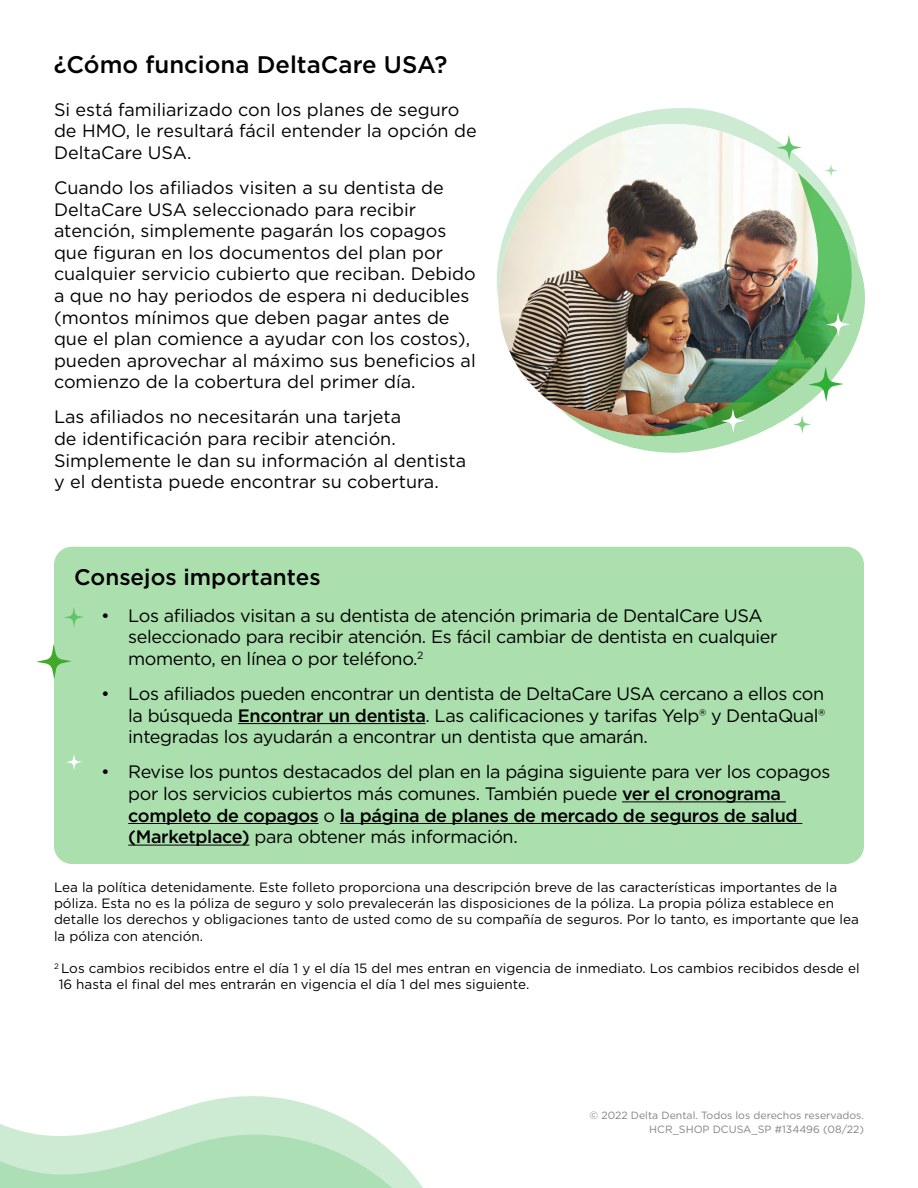
<style>
.page{position:relative;width:918px;height:1188px;background:#fff}
.page>*{position:absolute;margin:0;border:0;box-sizing:border-box;transform-origin:0 0}
.t1{font:500 24px "Gotham";color:#000}
.t2{font:500 22.5px "Gotham";color:#000}
.t3{font:18px/21.6px "Gotham";color:#000}
.t4{font:18px/21.6px "Gotham";letter-spacing:-.02em;color:#000}
.t5{font:13.5px/16.2px "Gotham";color:#000}
.t6{font:10.5px/13.5px "Gotham";color:#808285;text-align:right}
.s1{font-weight:500}
</style>
<div class="page">
<svg style="left:497px;top:108px;width:249px;height:199px"></svg>
<svg style="left:607px;top:439px;width:138px;height:14px;fill:#abdfae"></svg>
<svg style="left:499px;top:123px;width:366px;height:316px"></svg>
<img style="left:499px;top:124px;width:354px;height:314px">
<svg style="left:776px;top:135px;width:26px;height:25px"></svg>
<img style="left:629px;top:163px;width:229px;height:273px">
<svg style="left:721px;top:409px;width:24px;height:24px"></svg>
<svg style="left:826px;top:312px;width:24px;height:25px"></svg>
<div style="left:54px;top:547px;width:810px;height:317px;background:#abdfae;border-radius:18px"></div>
<svg style="left:36px;top:644px;width:36px;height:35px"></svg>
<svg style="left:64px;top:607px;width:20px;height:20px"></svg>
<svg style="left:66px;top:754px;width:16px;height:16px"></svg>
<hr style="left:238px;top:723px;width:188px;height:1px;background:#000">
<hr style="left:622px;top:801px;width:164px;height:1px;background:#000">
<hr style="left:128px;top:823px;width:191px;height:1px;background:#000">
<hr style="left:340px;top:823px;width:462px;height:1px;background:#000">
<hr style="left:128px;top:845px;width:121px;height:1px;background:#000">
<svg style="left:0;top:1096px;width:423px;height:92px"></svg>
<h1 class="t1" style="left:54px;top:49px;width:395px">¿Cómo funciona DeltaCare USA?</h1>
<p class="t3" style="left:54px;top:98px;width:424px">Si está familiarizado con los planes de seguro de HMO, le resultará fácil entender la opción de<br>DeltaCare USA.</p>
<p class="t3" style="left:54px;top:176px;width:423px">Cuando los afiliados visiten a su dentista de DeltaCare USA seleccionado para recibir atención, simplemente pagarán los copagos que figuran en los documentos del plan por cualquier servicio cubierto que reciban. Debido a que no hay periodos de espera ni deducibles (montos mínimos que deben pagar antes de que el plan comience a ayudar con los costos), pueden aprovechar al máximo sus beneficios al comienzo de la cobertura del primer día.</p>
<p class="t3" style="left:54px;top:406px;width:414px">Las afiliados no necesitarán una tarjeta<br>de identificación para recibir atención.<br>Simplemente le dan su información al dentista y el dentista puede encontrar su cobertura.</p>
<p class="t2" style="left:74px;top:562px;width:248px">Consejos importantes</p>
<p class="t4" style="left:128px;top:604px;width:651px;text-indent:-27px">• Los afiliados visitan a su dentista de atención primaria de DentalCare USA seleccionado para recibir atención. Es fácil cambiar de dentista en cualquier momento, en línea o por teléfono.<sup>2</sup></p>
<p class="t3" style="left:128px;top:683px;width:699px;text-align:justify;text-indent:-27px">• Los afiliados pueden encontrar un dentista de DeltaCare USA cercano a ellos con la búsqueda <span class="s1">Encontrar un dentista</span>. Las calificaciones y tarifas Yelp® y DentaQual® integradas los ayudarán a encontrar un dentista que amarán.</p>
<p class="t4" style="left:128px;top:761px;width:704px;text-indent:-27px">• Revise los puntos destacados del plan en la página siguiente para ver los copagos por los servicios cubiertos más comunes. También puede <span class="s1">ver el cronograma completo de copagos</span> o <span class="s1">la página de planes de mercado de seguros de salud (Marketplace)</span> para obtener más información.</p>
<p class="t5" style="left:54px;top:879px;width:806px">Lea la política detenidamente. Este folleto proporciona una descripción breve de las características importantes de la póliza. Esta no es la póliza de seguro y solo prevalecerán las disposiciones de la póliza. La propia póliza establece en detalle los derechos y obligaciones tanto de usted como de su compañía de seguros. Por lo tanto, es importante que lea la póliza con atención.</p>
<p class="t5" style="left:59px;top:960px;width:802px;text-indent:-5px"><sup>2</sup> Los cambios recibidos entre el día 1 y el día 15 del mes entran en vigencia de inmediato. Los cambios recibidos desde el<br>16 hasta el final del mes entrarán en vigencia el día 1 del mes siguiente.</p>
<p class="t6" style="left:590px;top:1109px;width:276px">© 2022 Delta Dental. Todos los derechos reservados.<br>HCR_SHOP DCUSA_SP #134496 (08/22)</p>
</div>
